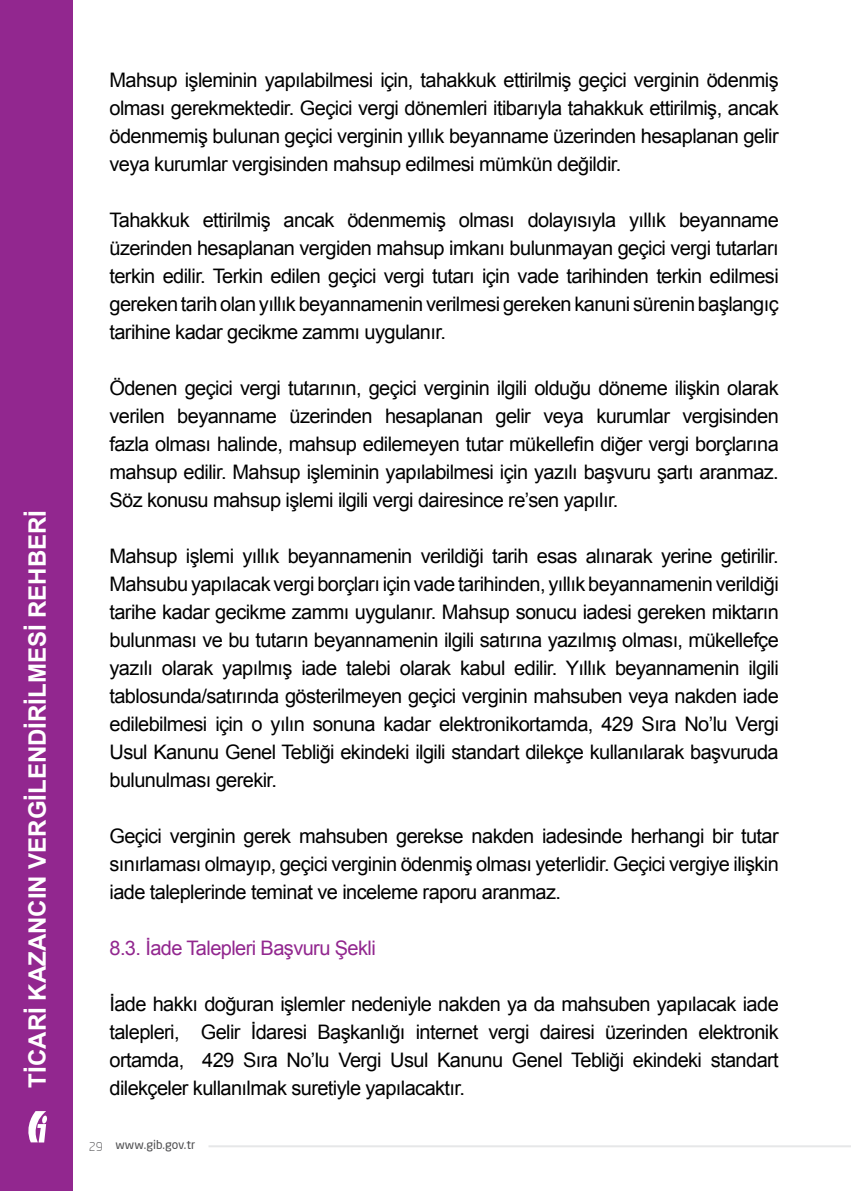
<style>
.page{position:relative;width:851px;height:1191px;background:#fff}
.page>*{position:absolute;margin:0;border:0;box-sizing:border-box;transform-origin:0 0}
.t1{font:700 24px "Arial";color:#fff}
.t2{font:20px/28px "Arial";letter-spacing:-.03em;color:#000;text-align:justify}
.t3{font:20px "Arial";letter-spacing:-.03em;color:#92278f}
.t4{font:12px "Neo Sans Pro";color:#4d4d4f}
.t5{font:300 12px "Neo Sans Pro";color:#4d4d4f}
</style>
<div class="page">
<hr style="left:208px;top:1145px;width:642px;height:2px;background:#e6e7e8">
<div style="left:0;top:0;width:72px;height:1191px;background:#92278f"></div>
<svg style="left:28px;top:1111px;width:19px;height:31px"></svg>
<p class="t1" style="left:21px;top:1087px;width:579px;rotate:-90deg">TİCARİ KAZANCIN VERGİLENDİRİLMESİ REHBERİ</p>
<p class="t2" style="left:109px;top:66px;width:670px">Mahsup işleminin yapılabilmesi için, tahakkuk ettirilmiş geçici verginin ödenmiş olması gerekmektedir. Geçici vergi dönemleri itibarıyla tahakkuk ettirilmiş, ancak ödenmemiş bulunan geçici verginin yıllık beyanname üzerinden hesaplanan gelir veya kurumlar vergisinden mahsup edilmesi mümkün değildir.</p>
<p class="t2" style="left:109px;top:206px;width:670px">Tahakkuk ettirilmiş ancak ödenmemiş olması dolayısıyla yıllık beyanname üzerinden hesaplanan vergiden mahsup imkanı bulunmayan geçici vergi tutarları terkin edilir. Terkin edilen geçici vergi tutarı için vade tarihinden terkin edilmesi gereken tarih olan yıllık beyannamenin verilmesi gereken kanuni sürenin başlangıç tarihine kadar gecikme zammı uygulanır.</p>
<p class="t2" style="left:109px;top:374px;width:670px">Ödenen geçici vergi tutarının, geçici verginin ilgili olduğu döneme ilişkin olarak verilen beyanname üzerinden hesaplanan gelir veya kurumlar vergisinden fazla olması halinde, mahsup edilemeyen tutar mükellefin diğer vergi borçlarına mahsup edilir. Mahsup işleminin yapılabilmesi için yazılı başvuru şartı aranmaz.<br>Söz konusu mahsup işlemi ilgili vergi dairesince re’sen yapılır.</p>
<p class="t2" style="left:109px;top:542px;width:670px">Mahsup işlemi yıllık beyannamenin verildiği tarih esas alınarak yerine getirilir.<br>Mahsubu yapılacak vergi borçları için vade tarihinden, yıllık beyannamenin verildiği tarihe kadar gecikme zammı uygulanır. Mahsup sonucu iadesi gereken miktarın bulunması ve bu tutarın beyannamenin ilgili satırına yazılmış olması, mükellefçe yazılı olarak yapılmış iade talebi olarak kabul edilir. Yıllık beyannamenin ilgili tablosunda/satırında gösterilmeyen geçici verginin mahsuben veya nakden iade edilebilmesi için o yılın sonuna kadar elektronikortamda, 429 Sıra No’lu Vergi Usul Kanunu Genel Tebliği ekindeki ilgili standart dilekçe kullanılarak başvuruda bulunulması gerekir.</p>
<p class="t2" style="left:109px;top:822px;width:670px">Geçici verginin gerek mahsuben gerekse nakden iadesinde herhangi bir tutar sınırlaması olmayıp, geçici verginin ödenmiş olması yeterlidir. Geçici vergiye ilişkin iade taleplerinde teminat ve inceleme raporu aranmaz.</p>
<p class="t3" style="left:109px;top:934px;width:268px">8.3. İade Talepleri Başvuru Şekli</p>
<p class="t2" style="left:109px;top:990px;width:670px">İade hakkı doğuran işlemler nedeniyle nakden ya da mahsuben yapılacak iade talepleri, Gelir İdaresi Başkanlığı internet vergi dairesi üzerinden elektronik ortamda, 429 Sıra No’lu Vergi Usul Kanunu Genel Tebliği ekindeki standart dilekçeler kullanılmak suretiyle yapılacaktır.</p>
<p class="t5" style="left:89px;top:1139px;width:15px">29</p>
<p class="t4" style="left:115px;top:1137px;width:81px">www.gib.gov.tr</p>
</div>
